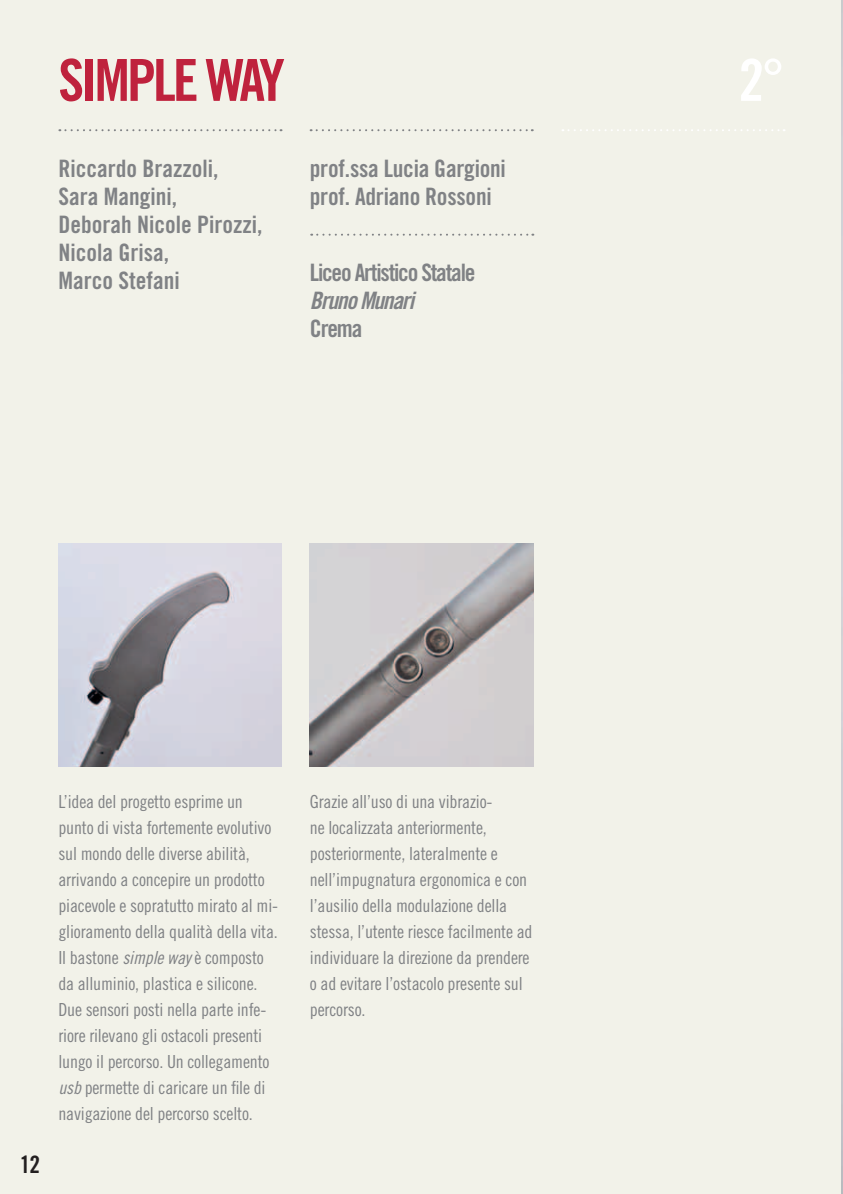
<style>
.page{position:relative;width:843px;height:1194px;background:#fff}
.page>*{position:absolute;margin:0;border:0;box-sizing:border-box;transform-origin:0 0}
.t1{font:58px "Trade Gothic LT Std Bd Cn 20";letter-spacing:-.05em;color:#bf223d}
.t2{font:58px "Trade Gothic LT Std Bd Cn 20";color:#fff}
.t3{font:24px/28px "Trade Gothic LT Std Bd Cn 20";color:#808285}
.t4{font:24px "Trade Gothic LT Std Bd Cn 20";letter-spacing:-.05em;color:#808285}
.t5{font:24px "Trade Gothic LT Std Bd Cn 20 Obl";letter-spacing:-.05em;color:#808285}
.t6{font:24px "Trade Gothic LT Std Bd Cn 20";color:#231f20}
.t7{font:18px/26px "Trade Gothic LT Std Cn 18";letter-spacing:-.01em;color:#808285}
.s1{font-family:"Trade Gothic LT Std Cn 18 Obl"}
</style>
<div class="page">
<div style="left:0;top:0;width:842px;height:1194px;background:#f2f2e9"></div>
<img style="left:841px;top:0;width:1px;height:1194px">
<img style="left:310px;top:544px;width:223px;height:223px">
<img style="left:58px;top:544px;width:223px;height:223px">
<svg style="left:59px;top:129px;width:222px;height:2px"></svg>
<svg style="left:310px;top:129px;width:222px;height:2px"></svg>
<svg style="left:311px;top:234px;width:222px;height:2px"></svg>
<svg style="left:562px;top:129px;width:222px;height:2px"></svg>
<h1 class="t1" style="left:58px;top:58px;width:228px">SIMPLE WAY</h1>
<h2 class="t3" style="left:58px;top:157px;width:205px">Riccardo Brazzoli,<br>Sara Mangini,<br>Deborah Nicole Pirozzi,<br>Nicola Grisa,<br>Marco Stefani</h2>
<h2 class="t3" style="left:310px;top:157px;width:197px">prof.ssa Lucia Gargioni prof. Adriano Rossoni</h2>
<h2 class="t4" style="left:310px;top:264px;width:167px">Liceo Artistico Statale</h2>
<h2 class="t5" style="left:310px;top:292px;width:106px">Bruno Munari</h2>
<h2 class="t3" style="left:310px;top:318px;width:54px">Crema</h2>
<h2 class="t6" style="left:20px;top:1155px;width:22px">12</h2>
<p class="t7" style="left:58px;top:791px;width:221px">L’idea del progetto esprime un punto di vista fortemente evolutivo sul mondo delle diverse abilità, arrivando a concepire un prodotto piacevole e sopratutto mirato al mi&shy;glioramento della qualità della vita.<br>Il bastone <span class="s1">simple way</span> è composto da alluminio, plastica e silicone.<br>Due sensori posti nella parte infe&shy;riore rilevano gli ostacoli presenti lungo il percorso. Un collegamento <span class="s1">usb</span> permette di caricare un file di navigazione del percorso scelto.</p>
<p class="t7" style="left:310px;top:791px;width:224px">Grazie all’uso di una vibrazio-<br>ne localizzata anteriormente, posteriormente, lateralmente e nell’impugnatura ergonomica e con l’ausilio della modulazione della stessa, l’utente riesce facilmente ad individuare la direzione da prendere o ad evitare l’ostacolo presente sul percorso.</p>
<h1 class="t2" style="left:738px;top:58px;width:48px">2°</h1>
</div>
